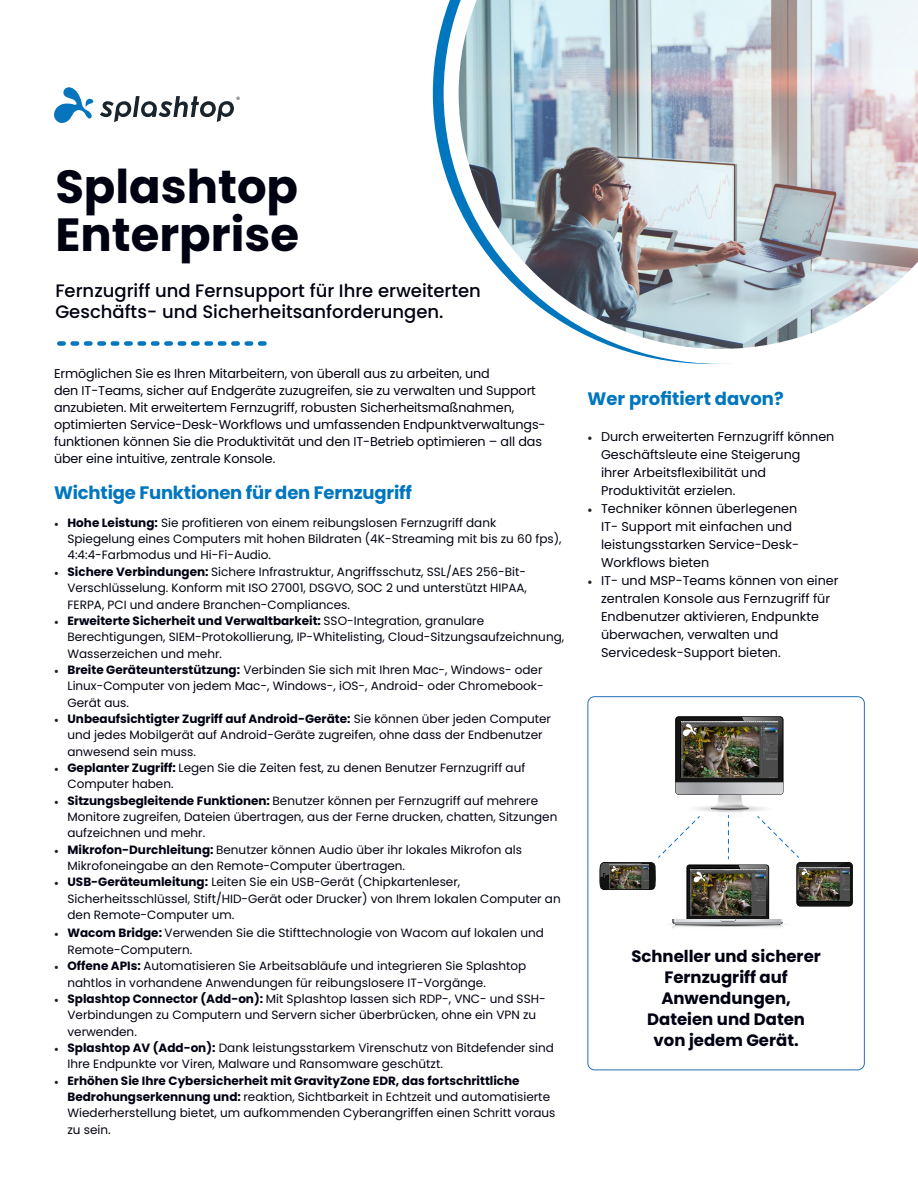
<style>
.page{position:relative;width:918px;height:1188px;background:#fff}
.page>*{position:absolute;margin:0;border:0;box-sizing:border-box;transform-origin:0 0}
.t1{font:700 46.5px/48px "Poppins";color:#000212}
.t2{font:500 18px/21px "Poppins";color:#000212}
.t3{font:700 18px "Poppins";letter-spacing:-.01em;color:#0076be}
.Header-Feature{font:700 16.5px/21px "Poppins";color:#000212;text-align:center}
.t4{font:12.75px/18px "Poppins";letter-spacing:-.01em;color:#000212}
.t5{font:12px/16.4px "Poppins";color:#000212}
.s1{font-family:"Minion Pro";color:#231f20}
.s2{font-weight:700}
</style>
<div class="page">
<svg style="left:100px;top:96px;width:140px;height:26px"></svg>
<svg style="left:54px;top:87px;width:40px;height:36px"></svg>
<svg style="left:59px;top:341px;width:206px;height:5px"></svg>
<svg style="left:599px;top:717px;width:253px;height:210px"></svg>
<div style="left:588px;top:696px;width:277px;height:374px;border:1px solid #2370b9;border-radius:7px"></div>
<svg style="left:433px;top:17px;width:11px;height:153px"></svg>
<img style="left:444px;top:0;width:474px;height:364px">
<p class="t1" style="left:55px;top:163px;width:245px">Splashtop<br>Enterprise</p>
<p class="t2" style="left:55px;top:280px;width:427px">Fernzugriff und Fernsupport für Ihre erweiterten<br>Geschäfts- und Sicherheitsanforderungen.</p>
<p class="t4" style="left:54px;top:365px;width:493px;line-height:17px">Ermöglichen Sie es Ihren Mitarbeitern, von überall aus zu arbeiten, und<br>den IT-Teams, sicher auf Endgeräte zuzugreifen, sie zu verwalten und Support anzubieten. Mit erweitertem Fernzugriff, robusten Sicherheitsmaßnahmen, optimierten Service-Desk-Workflows und umfassenden Endpunktverwaltungs&shy;funktionen können Sie die Produktivität und den IT-Betrieb optimieren – all das über eine intuitive, zentrale Konsole.</p>
<p class="t3" style="left:54px;top:482px;width:360px">Wichtige Funktionen für den Fernzugriff</p>
<p class="t5" style="left:68px;top:514px;width:496px;text-indent:-14px"><span class="s1">•</span> <span class="s2">Hohe Leistung:</span> Sie profitieren von einem reibungslosen Fernzugriff dank<br>Spiegelung eines Computers mit hohen Bildraten (4K-Streaming mit bis zu 60 fps),<br>4:4:4-Farbmodus und Hi-Fi-Audio.</p>
<p class="t5" style="left:68px;top:564px;width:461px;text-align:justify;text-indent:-14px"><span class="s1">•</span> <span class="s2">Sichere Verbindungen:</span> Sichere Infrastruktur, Angriffsschutz, SSL/AES 256-Bit-Verschlüsselung. Konform mit ISO 27001, DSGVO, SOC 2 und unterstützt HIPAA, FERPA, PCI und andere Branchen-Compliances.</p>
<p class="t5" style="left:68px;top:613px;width:498px;text-indent:-14px"><span class="s1">•</span> <span class="s2">Erweiterte Sicherheit und Verwaltbarkeit:</span> SSO-Integration, granulare<br>Berechtigungen, SIEM-Protokollierung, IP-Whitelisting, Cloud-Sitzungsaufzeichnung,<br>Wasserzeichen und mehr.</p>
<p class="t5" style="left:68px;top:662px;width:478px;text-align:justify;text-indent:-14px"><span class="s1">•</span> <span class="s2">Breite Geräteunterstützung:</span> Verbinden Sie sich mit Ihren Mac-, Windows- oder Linux-Computer von jedem Mac-, Windows-, iOS-, Android- oder Chromebook-Gerät aus.</p>
<p class="t5" style="left:68px;top:711px;width:485px;text-indent:-14px"><span class="s1">•</span> <span class="s2">Unbeaufsichtigter Zugriff auf Android-Geräte:</span> Sie können über jeden Computer und jedes Mobilgerät auf Android-Geräte zugreifen, ohne dass der Endbenutzer anwesend sein muss.</p>
<p class="t5" style="left:68px;top:760px;width:459px;text-indent:-14px"><span class="s1">•</span> <span class="s2">Geplanter Zugriff:</span> Legen Sie die Zeiten fest, zu denen Benutzer Fernzugriff auf<br>Computer haben.</p>
<p class="t5" style="left:68px;top:792px;width:491px;text-indent:-14px"><span class="s1">•</span> <span class="s2">Sitzungsbegleitende Funktionen:</span> Benutzer können per Fernzugriff auf mehrere<br>Monitore zugreifen, Dateien übertragen, aus der Ferne drucken, chatten, Sitzungen aufzeichnen und mehr.</p>
<p class="t5" style="left:68px;top:841px;width:456px;text-indent:-14px"><span class="s1">•</span> <span class="s2">Mikrofon-Durchleitung:</span> Benutzer können Audio über ihr lokales Mikrofon als<br>Mikrofoneingabe an den Remote-Computer übertragen.</p>
<p class="t5" style="left:68px;top:874px;width:495px;text-indent:-14px"><span class="s1">•</span> <span class="s2">USB-Geräteumleitung:</span> Leiten Sie ein USB-Gerät (Chipkartenleser,<br>Sicherheitsschlüssel, Stift/HID-Gerät oder Drucker) von Ihrem lokalen Computer an den Remote-Computer um.</p>
<p class="t5" style="left:68px;top:925px;width:478px;text-indent:-14px"><span class="s1">•</span> <span class="s2">Wacom Bridge:</span> Verwenden Sie die Stifttechnologie von Wacom auf lokalen und<br>Remote-Computern.</p>
<p class="t5" style="left:68px;top:958px;width:460px;text-indent:-14px"><span class="s1">•</span> <span class="s2">Offene APIs:</span> Automatisieren Sie Arbeitsabläufe und integrieren Sie Splashtop nahtlos in vorhandene Anwendungen für reibungslosere IT-Vorgänge.</p>
<p class="t5" style="left:68px;top:991px;width:480px;text-indent:-14px"><span class="s1">•</span> <span class="s2">Splashtop Connector (Add-on):</span> Mit Splashtop lassen sich RDP-, VNC- und SSH-<br>Verbindungen zu Computern und Servern sicher überbrücken, ohne ein VPN zu verwenden.</p>
<p class="t5" style="left:68px;top:1040px;width:488px;text-indent:-14px"><span class="s1">•</span> <span class="s2">Splashtop AV (Add-on):</span> Dank leistungsstarkem Virenschutz von Bitdefender sind<br>Ihre Endpunkte vor Viren, Malware und Ransomware geschützt.</p>
<p class="t5" style="left:68px;top:1072px;width:490px;text-indent:-14px"><span class="s1">•</span> <span class="s2">Erhöhen Sie Ihre Cybersicherheit mit GravityZone EDR, das fortschrittliche Bedrohungserkennung und:</span> reaktion, Sichtbarkeit in Echtzeit und automatisierte Wiederherstellung bietet, um aufkommenden Cyberangriffen einen Schritt voraus zu sein.</p>
<p class="t3" style="left:588px;top:388px;width:198px">Wer profitiert davon?</p>
<p class="t4" style="left:601px;top:427px;width:235px;text-indent:-14px"><span class="s1">•</span> Durch erweiterten Fernzugriff können<br>Geschäftsleute eine Steigerung<br>ihrer Arbeitsflexibilität und<br>Produktivität erzielen.</p>
<p class="t4" style="left:601px;top:499px;width:200px;text-indent:-14px"><span class="s1">•</span> Techniker können überlegenen<br>IT- Support mit einfachen und leistungsstarken Service-Desk-<br>Workflows bieten</p>
<p class="t4" style="left:601px;top:571px;width:239px;text-indent:-14px"><span class="s1">•</span> IT- und MSP-Teams können von einer zentralen Konsole aus Fernzugriff für Endbenutzer aktivieren, Endpunkte überwachen, verwalten und Servicedesk-Support bieten.</p>
<p class="Header-Feature" style="left:631px;top:946px;width:191px">Schneller und sicherer<br>Fernzugriff auf<br>Anwendungen,<br>Dateien und Daten von jedem Gerät.</p>
</div>
